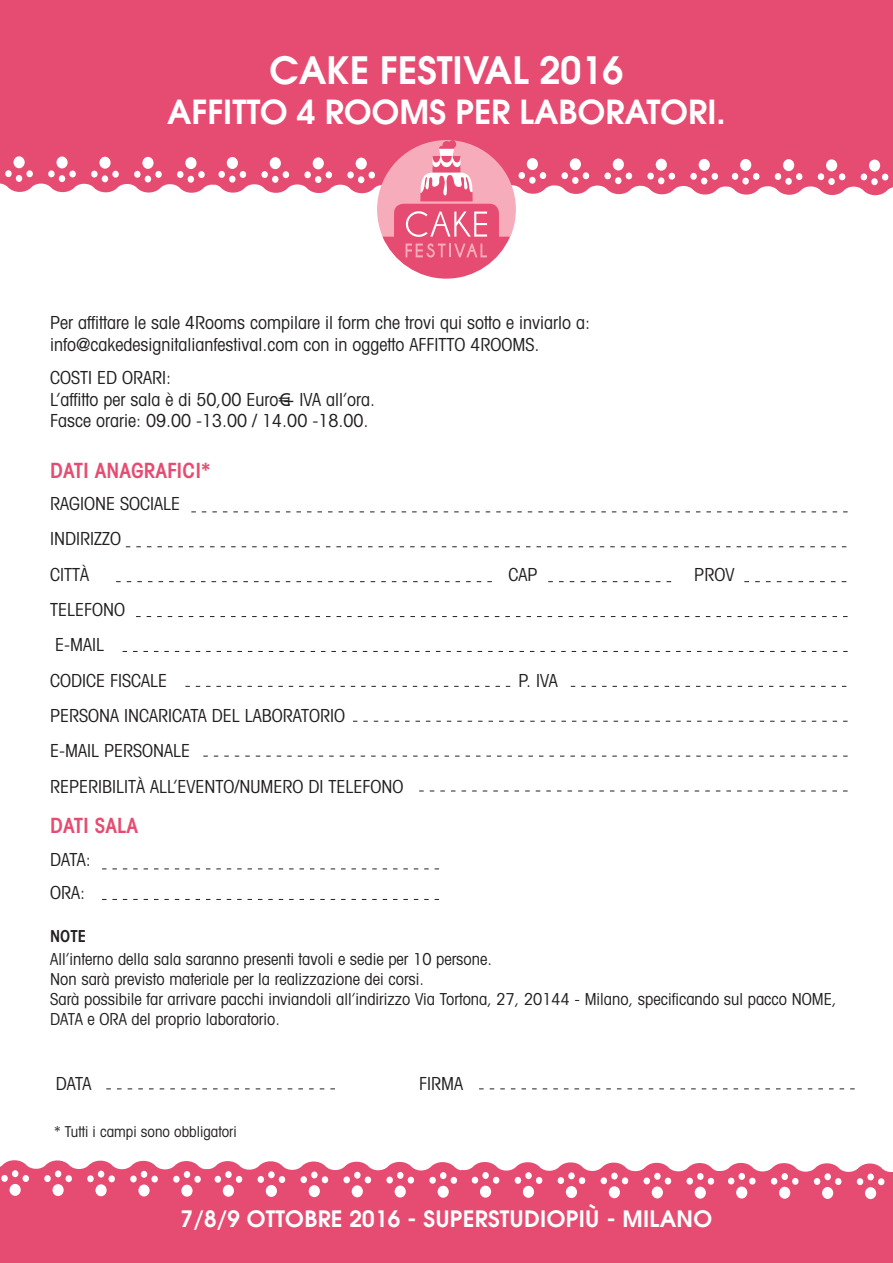
<style>
.page{position:relative;width:893px;height:1263px;background:#fff}
.page>*{position:absolute;margin:0;border:0;box-sizing:border-box;transform-origin:0 0}
.t1{font:600 37.5px "Avant Garde";color:#fff}
.t2{font:600 33px "Avant Garde";color:#fff}
.t3{font:600 22.5px "Avant Garde";letter-spacing:.01em;color:#fff}
.t4{font:600 condensed 21px "Avant Garde";color:#e64c71}
.t5{font:condensed 18px "Avant Garde";color:#231f20}
.t6{font:condensed 16.5px/19.8px "Avant Garde";color:#231f20}
.t7{font:600 condensed 16.5px "Avant Garde";color:#231f20}
.t8{font:condensed 15px "Avant Garde";color:#231f20}
</style>
<div class="page">
<div style="left:0;top:0;width:893px;height:100px;background:#e64c71"></div>
<svg style="left:0;top:1160px;width:893px;height:103px;background:#e85e80"></svg>
<svg style="left:0;top:100px;width:893px;height:179px"></svg>
<svg style="left:102px;top:868px;width:337px;height:1px"></svg>
<svg style="left:102px;top:899px;width:337px;height:1px"></svg>
<svg style="left:106px;top:1088px;width:229px;height:1px"></svg>
<svg style="left:479px;top:1088px;width:376px;height:1px"></svg>
<svg style="left:116px;top:581px;width:376px;height:1px"></svg>
<svg style="left:548px;top:581px;width:123px;height:1px"></svg>
<svg style="left:191px;top:511px;width:657px;height:1px"></svg>
<svg style="left:203px;top:756px;width:645px;height:1px"></svg>
<svg style="left:419px;top:791px;width:429px;height:1px"></svg>
<svg style="left:126px;top:546px;width:720px;height:1px"></svg>
<svg style="left:744px;top:581px;width:102px;height:1px"></svg>
<svg style="left:123px;top:651px;width:725px;height:1px"></svg>
<svg style="left:136px;top:616px;width:712px;height:1px"></svg>
<svg style="left:353px;top:721px;width:495px;height:1px"></svg>
<svg style="left:571px;top:686px;width:275px;height:1px"></svg>
<svg style="left:185px;top:686px;width:325px;height:1px"></svg>
<p class="t1" style="left:270px;top:46px;width:355px">CAKE FESTIVAL 2016</p>
<p class="t2" style="left:167px;top:90px;width:560px">AFFITTO 4 ROOMS PER LABORATORI.</p>
<p class="t5" style="left:50px;top:312px;width:541px">Per affittare le sale 4Rooms compilare il form che trovi qui sotto e inviarlo a:</p>
<p class="t5" style="left:50px;top:333px;width:491px">info@cakedesignitalianfestival.com con in oggetto AFFITTO 4ROOMS.</p>
<p class="t5" style="left:50px;top:366px;width:123px">COSTI ED ORARI:</p>
<p class="t5" style="left:50px;top:388px;width:326px">L’affitto per sala è di 50,00 Euro€+ IVA all’ora.</p>
<p class="t5" style="left:50px;top:410px;width:320px">Fasce orarie: 09.00 -13.00 / 14.00 -18.00.</p>
<p class="t4" style="left:50px;top:458px;width:162px">DATI ANAGRAFICI*</p>
<p class="t5" style="left:50px;top:492px;width:131px">RAGIONE SOCIALE</p>
<p class="t5" style="left:50px;top:528px;width:72px">INDIRIZZO</p>
<p class="t5" style="left:50px;top:563px;width:40px">CITTÀ</p>
<p class="t5" style="left:508px;top:563px;width:31px">CAP</p>
<p class="t5" style="left:694px;top:563px;width:42px">PROV</p>
<p class="t5" style="left:50px;top:598px;width:76px">TELEFONO</p>
<p class="t5" style="left:55px;top:634px;width:50px">E-MAIL</p>
<p class="t5" style="left:50px;top:669px;width:118px">CODICE FISCALE</p>
<p class="t5" style="left:518px;top:669px;width:41px">P. IVA</p>
<p class="t5" style="left:50px;top:704px;width:297px">PERSONA INCARICATA DEL LABORATORIO</p>
<p class="t5" style="left:50px;top:740px;width:141px">E-MAIL PERSONALE</p>
<p class="t5" style="left:50px;top:775px;width:355px">REPERIBILITÀ ALL’EVENTO/NUMERO DI TELEFONO</p>
<p class="t4" style="left:50px;top:812px;width:89px">DATI SALA</p>
<p class="t5" style="left:50px;top:848px;width:42px">DATA:</p>
<p class="t5" style="left:50px;top:881px;width:37px">ORA:</p>
<p class="t7" style="left:50px;top:926px;width:37px">NOTE</p>
<p class="t6" style="left:50px;top:949px;width:443px">All’interno della sala saranno presenti tavoli e sedie per 10 persone.</p>
<p class="t6" style="left:50px;top:969px;width:375px">Non sarà previsto materiale per la realizzazione dei corsi.</p>
<p class="t6" style="left:50px;top:988px;width:788px">Sarà possibile far arrivare pacchi inviandoli all’indirizzo Via Tortona, 27, 20144 - Milano, specificando sul pacco NOME,<br>DATA e ORA del proprio laboratorio.</p>
<p class="t5" style="left:56px;top:1073px;width:37px">DATA</p>
<p class="t5" style="left:419px;top:1073px;width:45px">FIRMA</p>
<p class="t8" style="left:54px;top:1122px;width:184px">* Tutti i campi sono obbligatori</p>
<p class="t3" style="left:181px;top:1204px;width:533px">7/8/9 OTTOBRE 2016 - SUPERSTUDIOPIÙ - MILANO</p>
</div>
